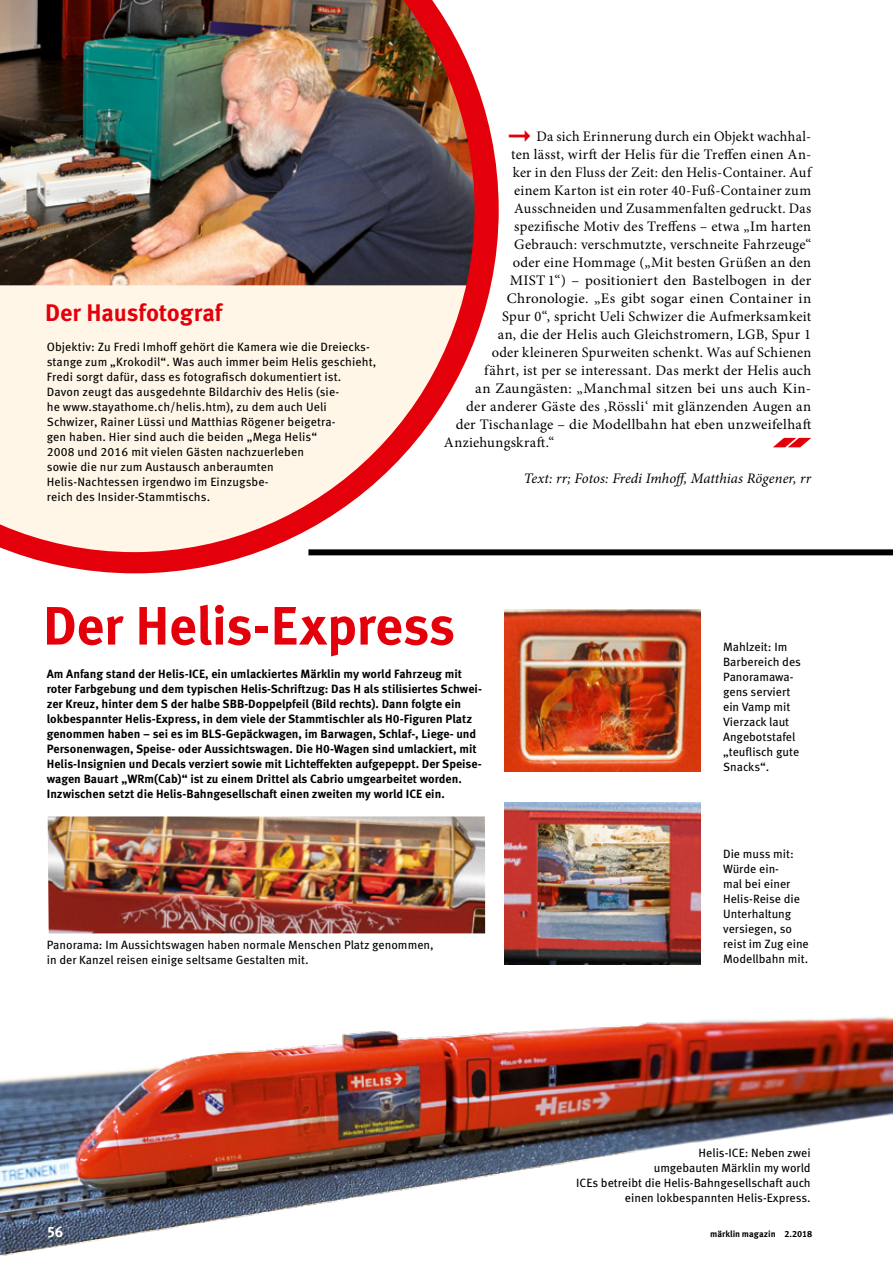
<style>
.page{position:relative;width:893px;height:1263px;background:#fff}
.page>*{position:absolute;margin:0;border:0;box-sizing:border-box;transform-origin:0 0}
.t1{font:700 54px "Meta OT";letter-spacing:-.01em;color:#e3000b}
.t2{font:700 24px "Meta OT";letter-spacing:-.005em;color:#e3000b}
.t3{font:700 15px "Meta OT";color:#fff}
.t4{font:14.55px "Minion Pro";letter-spacing:.015em;color:#000}
.t5{font:italic 14.55px "Minion Pro";letter-spacing:.005em;color:#000}
.t6{font:12px/15px "Meta OT";color:#000}
.t7{font:700 12px/15px "Meta OT";color:#000}
.t8{font:700 9px "Meta OT";color:#000}
.s1{color:#e3000b}
</style>
<div class="page">
<img style="left:0;top:0;width:499px;height:573px">
<img style="left:0;top:1016px;width:893px;height:240px">
<div style="left:308px;top:549px;width:585px;height:6px;background:#000"></div>
<img style="left:505px;top:803px;width:196px;height:162px">
<img style="left:505px;top:609px;width:196px;height:162px">
<img style="left:48px;top:816px;width:437px;height:117px">
<svg style="left:773px;top:438px;width:38px;height:9px"></svg>
<h2 class="t2" style="left:45px;top:298px;width:179px">Der Hausfotograf</h2>
<p class="t6" style="left:47px;top:339px;width:331px">Objektiv: Zu Fredi Imhoff gehört die Kamera wie die Dreiecks&shy;stange zum „Krokodil“. Was auch immer beim Helis geschieht, Fredi sorgt dafür, dass es fotografisch dokumentiert ist.<br>Davon zeugt das ausgedehnte Bildarchiv des Helis (sie-<br>he www.stayathome.ch/helis.htm), zu dem auch Ueli Schwizer, Rainer Lüssi und Matthias Rögener beigetra-<br>gen haben. Hier sind auch die beiden „Mega Helis“<br>2008 und 2016 mit vielen Gästen nachzuerleben<br>sowie die nur zum Austausch anberaumten<br>Helis-Nachtessen irgendwo im Einzugsbe-<br>reich des Insider-Stammtischs.</p>
<p class="t4" style="left:508px;top:127px;width:305px"><span class="s1">➞</span> Da sich Erinnerung durch ein Objekt wachhal-</p>
<p class="t4" style="left:511px;top:145px;width:302px">ten lässt, wirft der Helis für die Treffen einen An-</p>
<p class="t4" style="left:513px;top:163px;width:300px">ker in den Fluss der Zeit: den Helis-Container. Auf</p>
<p class="t4" style="left:514px;top:181px;width:298px">einem Karton ist ein roter 40-Fuß-Container zum</p>
<p class="t4" style="left:514px;top:199px;width:298px">Ausschneiden und Zusammenfalten gedruckt. Das</p>
<p class="t4" style="left:514px;top:217px;width:298px">spezifische Motiv des Treffens – etwa „Im harten</p>
<p class="t4" style="left:514px;top:235px;width:298px">Gebrauch: verschmutzte, verschneite Fahrzeuge“</p>
<p class="t4" style="left:513px;top:253px;width:300px">oder eine Hommage („Mit besten Grüßen an den</p>
<p class="t4" style="left:510px;top:271px;width:303px">MIST1“) – positioniert den Bastelbogen in der</p>
<p class="t4" style="left:507px;top:289px;width:306px">Chronologie. „Es gibt sogar einen Container in</p>
<p class="t4" style="left:502px;top:307px;width:310px">Spur 0“, spricht Ueli Schwizer die Aufmerksamkeit</p>
<p class="t4" style="left:498px;top:325px;width:315px">an, die der Helis auch Gleichstromern, LGB, Spur 1</p>
<p class="t4" style="left:492px;top:343px;width:321px">oder kleineren Spurweiten schenkt. Was auf Schienen</p>
<p class="t4" style="left:484px;top:361px;width:328px">fährt, ist per se interessant. Das merkt der Helis auch</p>
<p class="t4" style="left:475px;top:379px;width:338px">an Zaungästen: „Manchmal sitzen bei uns auch Kin-</p>
<p class="t4" style="left:466px;top:397px;width:346px">der anderer Gäste des ‚Rössli‘ mit glänzenden Augen an</p>
<p class="t4" style="left:456px;top:415px;width:357px">der Tischanlage – die Modellbahn hat eben unzweifelhaft</p>
<p class="t4" style="left:444px;top:433px;width:112px">Anziehungskraft.“</p>
<p class="t5" style="left:524px;top:469px;width:289px">Text: rr; Fotos: Fredi Imhoff, Matthias Rögener, rr</p>
<h1 class="t1" style="left:43px;top:592px;width:414px">Der Helis-Express</h1>
<p class="t7" style="left:47px;top:666px;width:437px">Am Anfang stand der Helis-ICE, ein umlackiertes Märklin my world Fahrzeug mit roter Farbgebung und dem typischen Helis-Schriftzug: Das H als stilisiertes Schwei&shy;zer Kreuz, hinter dem S der halbe SBB-Doppelpfeil (Bild rechts). Dann folgte ein lokbespannter Helis-Express, in dem viele der Stammtischler als H0-Figuren Platz genommen haben – sei es im BLS-Gepäckwagen, im Barwagen, Schlaf-, Liege- und Personenwagen, Speise- oder Aussichtswagen. Die H0-Wagen sind umlackiert, mit Helis-Insignien und Decals verziert sowie mit Lichteffekten aufgepeppt. Der Speise&shy;wagen Bauart „WRm(Cab)“ ist zu einem Drittel als Cabrio umgearbeitet worden.<br>Inzwischen setzt die Helis-Bahngesellschaft einen zweiten my world ICE ein.</p>
<p class="t6" style="left:47px;top:937px;width:388px">Panorama: Im Aussichtswagen haben normale Menschen Platz genommen, in der Kanzel reisen einige seltsame Gestalten mit.</p>
<p class="t6" style="left:723px;top:640px;width:79px">Mahlzeit: Im<br>Barbereich des<br>Panoramawa&shy;gens serviert ein Vamp mit<br>Vierzack laut<br>Angebotstafel „teuflisch gute<br>Snacks“.</p>
<p class="t6" style="left:723px;top:847px;width:87px">Die muss mit:<br>Würde ein-<br>mal bei einer<br>Helis-Reise die<br>Unterhaltung versiegen, so reist im Zug eine<br>Modellbahn mit.</p>
<p class="t6" style="left:576px;top:1146px;width:236px;text-align:right">Helis-ICE: Neben zwei<br>umgebauten Märklin my world<br>ICEs betreibt die Helis-Bahngesellschaft auch einen lokbespannten Helis-Express.</p>
<p class="t3" style="left:47px;top:1222px;width:18px">56</p>
<p class="t8" style="left:710px;top:1228px;width:104px">märklin magazin 2.2018</p>
</div>
